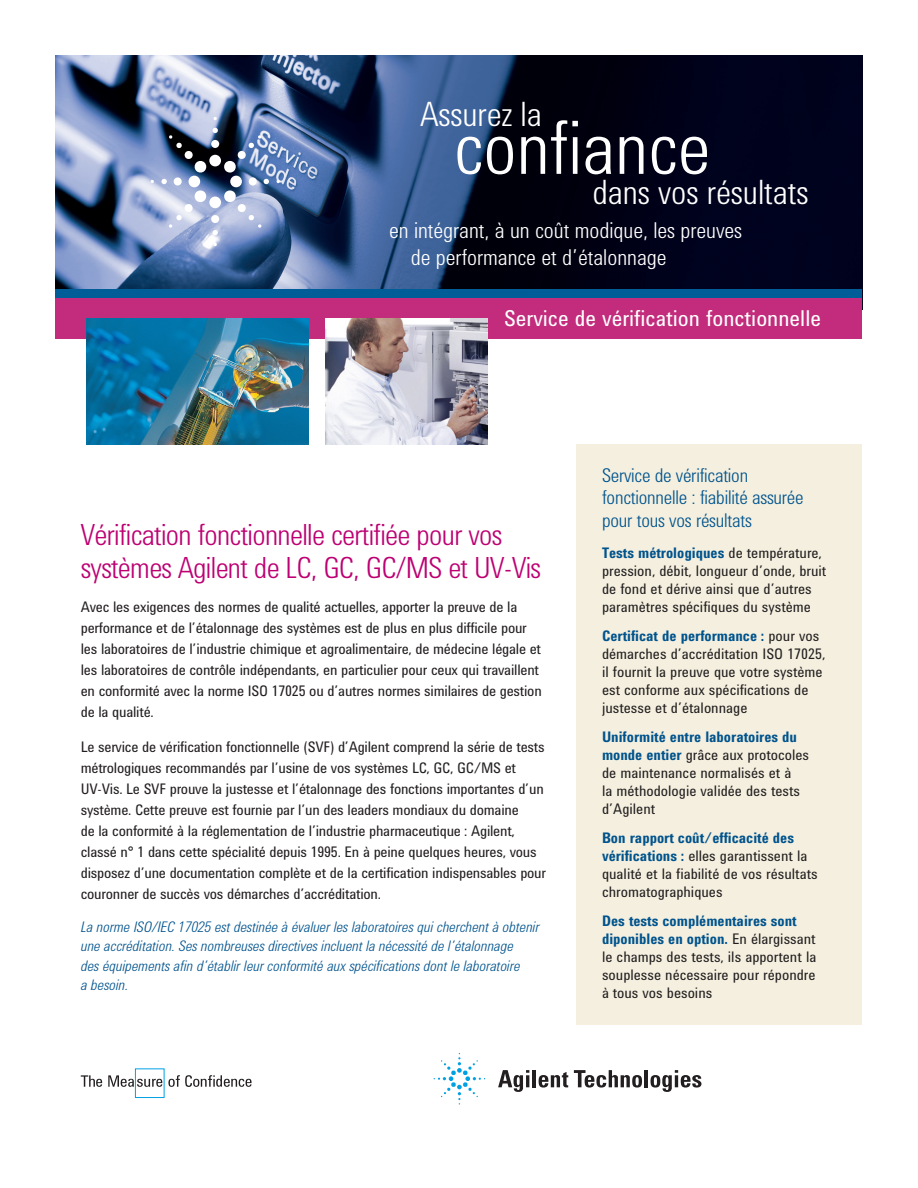
<style>
.page{position:relative;width:918px;height:1188px;background:#fff}
.page>*{position:absolute;margin:0;border:0;box-sizing:border-box;transform-origin:0 0}
.t1{font:300 75.6px "Agilent Condensed CFF";color:#fff}
.t2{font:300 34.5px "Agilent Condensed CFF";color:#fff}
.t3{font:300 30px/33px "Agilent Condensed CFF";letter-spacing:-.02em;color:#bd0172}
.t4{font:300 22.5px/27px "Agilent Condensed CFF";color:#fff}
.t5{font:22.5px "Agilent Condensed CFF";color:#fff}
.t6{font:300 19.5px/22.5px "Agilent Condensed CFF";letter-spacing:-.01em;color:#00538d}
.t7{font:15px/18px "Agilent Condensed CFF";letter-spacing:-.015em;color:#231f20}
.t8{font:italic 300 15px/19.5px "Agilent Condensed CFF";color:#00538d}
.s1{font-weight:700;color:#00538d}
</style>
<div class="page">
<img style="left:55px;top:55px;width:807px;height:234px">
<div style="left:55px;top:289px;width:807px;height:9px;background:#005d97"></div>
<div style="left:55px;top:298px;width:807px;height:41px;background:#c32b7c"></div>
<svg style="left:498px;top:1070px;width:31px;height:22px"></svg>
<hr style="left:533px;top:1070px;width:3px;height:17px;background:#231f20">
<svg style="left:539px;top:1072px;width:29px;height:16px"></svg>
<svg style="left:574px;top:1070px;width:68px;height:18px"></svg>
<hr style="left:645px;top:1070px;width:3px;height:17px;background:#231f20">
<svg style="left:651px;top:1070px;width:50px;height:22px"></svg>
<svg style="left:434px;top:1053px;width:51px;height:52px"></svg>
<img style="left:326px;top:318px;width:161px;height:127px">
<div style="left:209px;top:155px;width:12px;height:11px;background:#fff;border-radius:50%"></div>
<div style="left:211px;top:140px;width:8px;height:8px;background:#fff;border-radius:50%"></div>
<svg style="left:213px;top:128px;width:5px;height:5px"></svg>
<div style="left:230px;top:176px;width:12px;height:11px;background:#fff;border-radius:50%"></div>
<div style="left:249px;top:177px;width:8px;height:9px;background:#fff;border-radius:50%"></div>
<svg style="left:264px;top:179px;width:5px;height:5px"></svg>
<div style="left:209px;top:197px;width:12px;height:11px;background:#fff;border-radius:50%"></div>
<div style="left:211px;top:215px;width:8px;height:8px;background:#fff;border-radius:50%"></div>
<svg style="left:213px;top:230px;width:5px;height:5px"></svg>
<div style="left:189px;top:176px;width:11px;height:11px;background:#fff;border-radius:50%"></div>
<div style="left:174px;top:177px;width:8px;height:9px;background:#fff;border-radius:50%"></div>
<svg style="left:161px;top:179px;width:6px;height:5px"></svg>
<svg style="left:224px;top:135px;width:38px;height:38px"></svg>
<svg style="left:224px;top:190px;width:38px;height:38px"></svg>
<svg style="left:169px;top:190px;width:38px;height:38px"></svg>
<svg style="left:169px;top:135px;width:38px;height:38px"></svg>
<img style="left:87px;top:318px;width:221px;height:127px">
<div style="left:577px;top:445px;width:285px;height:580px;background:#f4efde"></div>
<svg style="left:81px;top:1075px;width:21px;height:12px"></svg>
<svg style="left:108px;top:1075px;width:54px;height:12px"></svg>
<svg style="left:168px;top:1075px;width:84px;height:12px"></svg>
<div style="left:135px;top:1068px;width:30px;height:30px;border:1px solid #00a1e3"></div>
<h2 class="t2" style="left:421px;top:101px;width:123px">Assurez la</h2>
<h1 class="t1" style="left:454px;top:120px;width:258px">confiance</h1>
<h2 class="t2" style="left:592px;top:179px;width:218px">dans vos résultats</h2>
<h3 class="t4" style="left:411px;top:218px;width:333px;text-indent:-22px">en intégrant, à un coût modique, les preuves de performance et d’étalonnage</h3>
<h3 class="t5" style="left:504px;top:310px;width:318px">Service de vérification fonctionnelle</h3>
<h3 class="t3" style="left:81px;top:520px;width:462px">Vérification fonctionnelle certifiée pour vos systèmes Agilent de LC, GC, GC/MS et UV-Vis</h3>
<p class="t7" style="left:81px;top:597px;width:463px;line-height:21px">Avec les exigences des normes de qualité actuelles, apporter la preuve de la performance et de l’étalonnage des systèmes est de plus en plus difficile pour les laboratoires de l’industrie chimique et agroalimentaire, de médecine légale et les laboratoires de contrôle indépendants, en particulier pour ceux qui travaillent en conformité avec la norme ISO 17025 ou d’autres normes similaires de gestion de la qualité.</p>
<p class="t7" style="left:81px;top:737px;width:467px;line-height:21px">Le service de vérification fonctionnelle (SVF) d’Agilent comprend la série de tests métrologiques recommandés par l’usine de vos systèmes LC, GC, GC/MS et UV-Vis. Le SVF prouve la justesse et l’étalonnage des fonctions importantes d’un système. Cette preuve est fournie par l’un des leaders mondiaux du domaine<br>de la conformité à la réglementation de l’industrie pharmaceutique : Agilent, classé n° 1 dans cette spécialité depuis 1995. En à peine quelques heures, vous disposez d’une documentation complète et de la certification indispensables pour couronner de succès vos démarches d’accréditation.</p>
<p class="t8" style="left:81px;top:918px;width:460px">La norme ISO/IEC 17025 est destinée à évaluer les laboratoires qui cherchent à obtenir une accréditation. Ses nombreuses directives incluent la nécessité de l’étalonnage<br>des équipements afin d’établir leur conformité aux spécifications dont le laboratoire<br>a besoin.</p>
<h3 class="t6" style="left:602px;top:465px;width:203px">Service de vérification fonctionnelle : fiabilité assurée pour tous vos résultats</h3>
<p class="t7" style="left:602px;top:545px;width:226px"><span class="s1">Tests métrologiques</span> de température, pression, débit, longueur d’onde, bruit de fond et dérive ainsi que d’autres paramètres spécifiques du système</p>
<p class="t7" style="left:602px;top:628px;width:225px"><span class="s1">Certificat de performance :</span> pour vos démarches d’accréditation ISO 17025, il fournit la preuve que votre système est conforme aux spécifications de justesse et d’étalonnage</p>
<p class="t7" style="left:602px;top:729px;width:209px"><span class="s1">Uniformité entre laboratoires du monde entier</span> grâce aux protocoles de maintenance normalisés et à<br>la méthodologie validée des tests d’Agilent</p>
<p class="t7" style="left:602px;top:830px;width:217px"><span class="s1">Bon rapport coût/efficacité des vérifications :</span> elles garantissent la qualité et la fiabilité de vos résultats chromatographiques</p>
<p class="t7" style="left:602px;top:912px;width:216px"><span class="s1">Des tests complémentaires sont diponibles en option.</span> En élargissant le champs des tests, ils apportent la souplesse nécessaire pour répondre à tous vos besoins</p>
</div>
